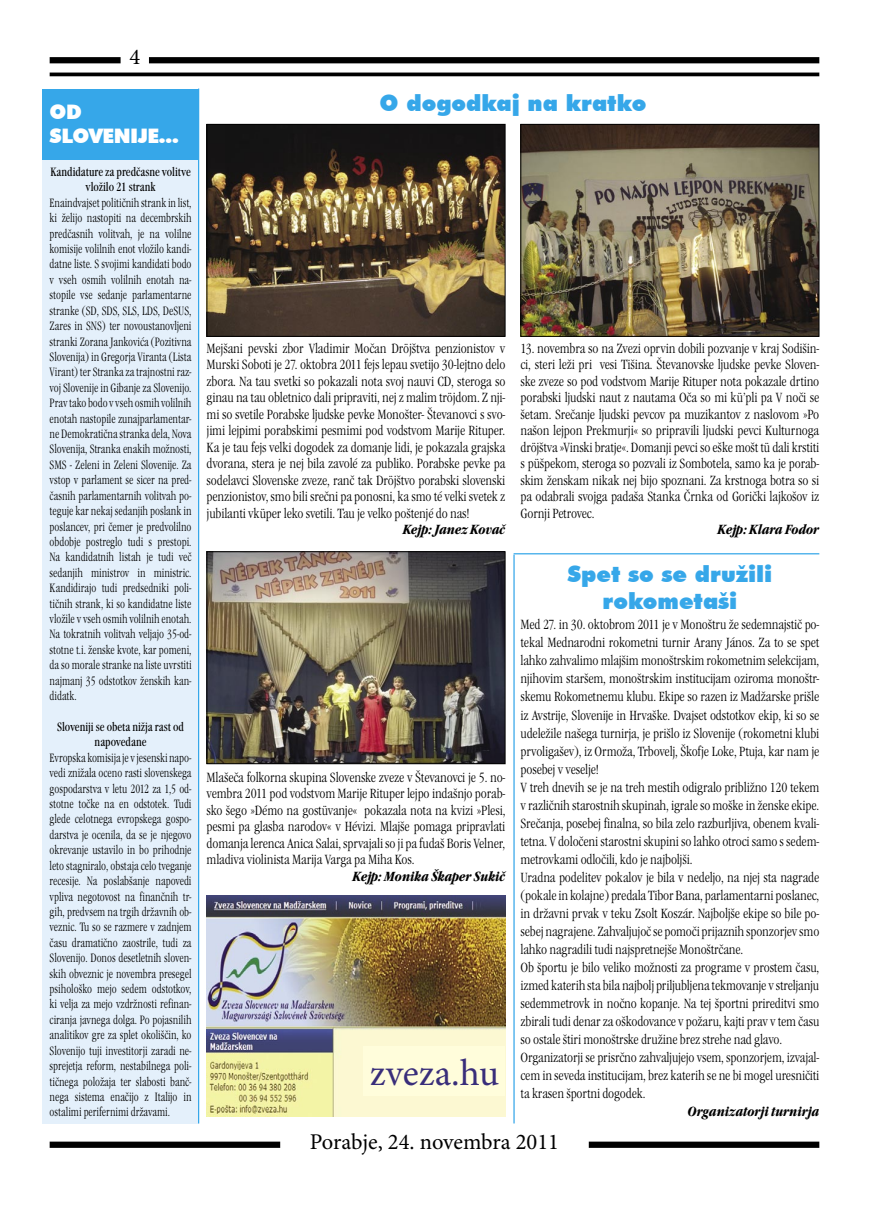
<style>
.page{position:relative;width:869px;height:1205px;background:#fff}
.page>*{position:absolute;margin:0;border:0;box-sizing:border-box;transform-origin:0 0}
.t1{font:37.5px "Minion Pro";color:#392e7a}
.cím{font:900 22.5px "Futura BT";color:#36a7e9}
.t2{font:22.5px "Minion Pro";letter-spacing:-.005em;color:#000}
.cím-2{font:900 20px "Futura BT";letter-spacing:-.025em;color:#fff}
.ujszoveg{font:13.75px/16.5px "Garamond Itc TEE Ligh Cond";letter-spacing:-.01em;color:#000;text-align:justify}
.ujalairas{font:italic 700 condensed 13.75px "Garamond Itc TEE";letter-spacing:-.01em;color:#000}
.ujszoveg-2{font:12.5px/15.4px "Garamond Itc TEE Ligh Cond";color:#000;text-align:justify;scale:.9 1}
.ujszoveg-3{font:condensed 12.5px/15.4px "Garamond Itc TEE";color:#000;text-align:center;scale:.9 1}
</style>
<div class="page">
<div style="left:50px;top:1141px;width:230px;height:7px;background:#000"></div>
<div style="left:588px;top:1141px;width:231px;height:7px;background:#000"></div>
<hr style="left:50px;top:73px;width:769px;height:3px;background:#000">
<div style="left:50px;top:57px;width:70px;height:6px;background:#000"></div>
<div style="left:149px;top:57px;width:670px;height:6px;background:#000"></div>
<div style="left:43px;top:89px;width:155px;height:1034px;background:#e4f0fb"></div>
<div style="left:43px;top:89px;width:155px;height:70px;background:#36a7e9"></div>
<hr style="left:198px;top:89px;width:1px;height:1034px;background:#36a7e9">
<img style="left:206px;top:895px;width:299px;height:221px">
<div style="left:363px;top:1046px;width:142px;height:50px;background:#fffddb"></div>
<hr style="left:513px;top:555px;width:1px;height:568px;background:#36a7e9">
<img style="left:208px;top:126px;width:295px;height:209px">
<div style="left:206px;top:124px;width:299px;height:213px;border:1px solid #000"></div>
<hr style="left:513px;top:553px;width:306px;height:1px;background:#36a7e9">
<img style="left:522px;top:126px;width:295px;height:209px">
<div style="left:520px;top:124px;width:299px;height:213px;border:1px solid #000"></div>
<img style="left:208px;top:553px;width:295px;height:209px">
<div style="left:206px;top:551px;width:299px;height:213px;border:1px solid #000"></div>
<h2 class="t2" style="left:129px;top:44px;width:12px">4</h2>
<p class="cím-2" style="left:50px;top:100px;width:34px">OD</p>
<p class="cím-2" style="left:50px;top:124px;width:131px">SLOVENIJE…</p>
<p class="ujszoveg-3" style="left:50px;top:164px;width:157px">Kandidature za predčasne volitve vložilo 21 strank</p>
<p class="ujszoveg-2" style="left:50px;top:195px;width:159px">Enaindvajset političnih strank in list, ki želijo nastopiti na decembrskih predčasnih volitvah, je na volilne komisije volilnih enot vložilo kandi&shy;datne liste. S svojimi kandidati bodo v vseh osmih volilnih enotah na&shy;stopile vse sedanje parlamentarne stranke (SD, SDS, SLS, LDS, DeSUS, Zares in SNS) ter novoustanovljeni stranki Zorana Jankovića (Pozitivna Slovenija) in Gregorja Viranta (Lista Virant) ter Stranka za trajnostni raz&shy;voj Slovenije in Gibanje za Slovenijo.<br>Prav tako bodo v vseh osmih volilnih enotah nastopile zunajparlamentar&shy;ne Demokratična stranka dela, Nova Slovenija, Stranka enakih možnosti, SMS - Zeleni in Zeleni Slovenije. Za vstop v parlament se sicer na pred&shy;časnih parlamentarnih volitvah po&shy;teguje kar nekaj sedanjih poslank in poslancev, pri čemer je predvolilno obdobje postreglo tudi s prestopi.<br>Na kandidatnih listah je tudi več sedanjih ministrov in ministric.<br>Kandidirajo tudi predsedniki poli&shy;tičnih strank, ki so kandidatne liste vložile v vseh osmih volilnih enotah.<br>Na tokratnih volitvah veljajo 35-od&shy;stotne t.i. ženske kvote, kar pomeni, da so morale stranke na liste uvrstiti najmanj 35 odstotkov ženskih kan&shy;didatk.</p>
<p class="ujszoveg-3" style="left:57px;top:719px;width:142px">Sloveniji se obeta nižja rast od napovedane</p>
<p class="ujszoveg-2" style="left:50px;top:750px;width:159px">Evropska komisija je v jesenski napo&shy;vedi znižala oceno rasti slovenskega gospodarstva v letu 2012 za 1,5 od&shy;stotne točke na en odstotek. Tudi glede celotnega evropskega gospo&shy;darstva je ocenila, da se je njegovo okrevanje ustavilo in bo prihodnje leto stagniralo, obstaja celo tveganje recesije. Na poslabšanje napovedi vpliva negotovost na finančnih tr&shy;gih, predvsem na trgih državnih ob&shy;veznic. Tu so se razmere v zadnjem času dramatično zaostrile, tudi za Slovenijo. Donos desetletnih sloven&shy;skih obveznic je novembra presegel psihološko mejo sedem odstotkov, ki velja za mejo vzdržnosti refinan&shy;ciranja javnega dolga. Po pojasnilih analitikov gre za splet okoliščin, ko Slovenijo tuji investitorji zaradi ne&shy;sprejetja reform, nestabilnega poli&shy;tičnega položaja ter slabosti banč&shy;nega sistema enačijo z Italijo in ostalimi perifernimi državami.</p>
<p class="cím" style="left:379px;top:90px;width:268px">O dogodkaj na kratko</p>
<p class="ujszoveg" style="left:206px;top:340px;width:300px">Mejšani pevski zbor Vladimir Močan Dröjštva penzionistov v Murski Soboti je 27. oktobra 2011 fejs lepau svetijo 30-lejtno delo zbora. Na tau svetki so pokazali nota svoj nauvi CD, steroga so ginau na tau obletnico dali pripraviti, nej z malim tröjdom. Z nji&shy;mi so svetile Porabske ljudske pevke Monošter- Števanovci s svo&shy;jimi lejpimi porabskimi pesmimi pod vodstvom Marije Rituper.<br>Ka je tau fejs velki dogodek za domanje lidi, je pokazala grajska dvorana, stera je nej bila zavolé za publiko. Porabske pevke pa sodelavci Slovenske zveze, ranč tak Dröjštvo porabski slovenski penzionistov, smo bili srečni pa ponosni, ka smo té velki svetek z jubilanti vküper leko svetili. Tau je velko poštenjé do nas!</p>
<p class="ujalairas" style="left:402px;top:522px;width:104px">Kejp: Janez Kovač</p>
<p class="ujszoveg" style="left:206px;top:769px;width:300px">Mlašeča folkorna skupina Slovenske zveze v Števanovci je 5. no&shy;vembra 2011 pod vodstvom Marije Rituper lejpo indašnjo porab&shy;sko šego »Démo na gostüvanje« pokazala nota na kvizi »Plesi, pesmi pa glasba narodov« v Hévizi. Mlajše pomaga pripravlati domanja lerenca Anica Salai, sprvajali so ji pa fudaš Boris Velner, mladiva violinista Marija Varga pa Miha Kos.</p>
<p class="ujalairas" style="left:352px;top:868px;width:154px">Kejp: Monika Škaper Sukič</p>
<p class="t1" style="left:370px;top:1050px;width:130px">zveza.hu</p>
<p class="ujszoveg" style="left:520px;top:340px;width:300px">13. novembra so na Zvezi oprvin dobili pozvanje v kraj Sodišin&shy;ci, steri leži pri vesi Tišina. Števanovske ljudske pevke Sloven&shy;ske zveze so pod vodstvom Marije Rituper nota pokazale drtino porabski ljudski naut z nautama Oča so mi kü’pli pa V noči se šetam. Srečanje ljudski pevcov pa muzikantov z naslovom »Po našon lejpon Prekmurji« so pripravili ljudski pevci Kulturnoga dröjštva »Vinski bratje«. Domanji pevci so eške mošt tü dali krstiti s püšpekom, steroga so pozvali iz Sombotela, samo ka je porab&shy;skim ženskam nikak nej bijo spoznani. Za krstnoga botra so si pa odabrali svojga padaša Stanka Črnka od Gorički lajkošov iz Gornji Petrovec.</p>
<p class="ujalairas" style="left:717px;top:522px;width:103px">Kejp: Klara Fodor</p>
<p class="cím" style="left:567px;top:561px;width:206px">Spet so se družili</p>
<p class="cím" style="left:602px;top:588px;width:136px">rokometaši</p>
<p class="ujszoveg" style="left:520px;top:616px;width:300px;line-height:18px">Med 27. in 30. oktobrom 2011 je v Monoštru že sedemnajstič po&shy;tekal Mednarodni rokometni turnir Arany János. Za to se spet lahko zahvalimo mlajšim monoštrskim rokometnim selekcijam, njihovim staršem, monoštrskim institucijam oziroma monoštr&shy;skemu Rokometnemu klubu. Ekipe so razen iz Madžarske prišle iz Avstrije, Slovenije in Hrvaške. Dvajset odstotkov ekip, ki so se udeležile našega turnirja, je prišlo iz Slovenije (rokometni klubi prvoligašev), iz Ormoža, Trbovelj, Škofje Loke, Ptuja, kar nam je posebej v veselje!</p>
<p class="ujszoveg" style="left:520px;top:778px;width:300px;line-height:18px">V treh dnevih se je na treh mestih odigralo približno 120 tekem v različnih starostnih skupinah, igrale so moške in ženske ekipe.<br>Srečanja, posebej finalna, so bila zelo razburljiva, obenem kvali&shy;tetna. V določeni starostni skupini so lahko otroci samo s sedem&shy;metrovkami odločili, kdo je najboljši.</p>
<p class="ujszoveg" style="left:520px;top:868px;width:300px;line-height:18px">Uradna podelitev pokalov je bila v nedeljo, na njej sta nagrade (pokale in kolajne) predala Tibor Bana, parlamentarni poslanec, in državni prvak v teku Zsolt Koszár. Najboljše ekipe so bile po&shy;sebej nagrajene. Zahvaljujoč se pomoči prijaznih sponzorjev smo lahko nagradili tudi najspretnejše Monoštrčane.</p>
<p class="ujszoveg" style="left:520px;top:958px;width:300px;line-height:18px">Ob športu je bilo veliko možnosti za programe v prostem času, izmed katerih sta bila najbolj priljubljena tekmovanje v streljanju sedemmetrovk in nočno kopanje. Na tej športni prireditvi smo zbirali tudi denar za oškodovance v požaru, kajti prav v tem času so ostale štiri monoštrske družine brez strehe nad glavo.</p>
<p class="ujszoveg" style="left:520px;top:1049px;width:300px;line-height:18px">Organizatorji se prisrčno zahvaljujejo vsem, sponzorjem, izvajal&shy;cem in seveda institucijam, brez katerih se ne bi mogel uresničiti ta krasen športni dogodek.</p>
<p class="ujalairas" style="left:687px;top:1104px;width:133px">Organizatorji turnirja</p>
<h2 class="t2" style="left:310px;top:1128px;width:250px">Porabje, 24. novembra 2011</h2>
</div>
